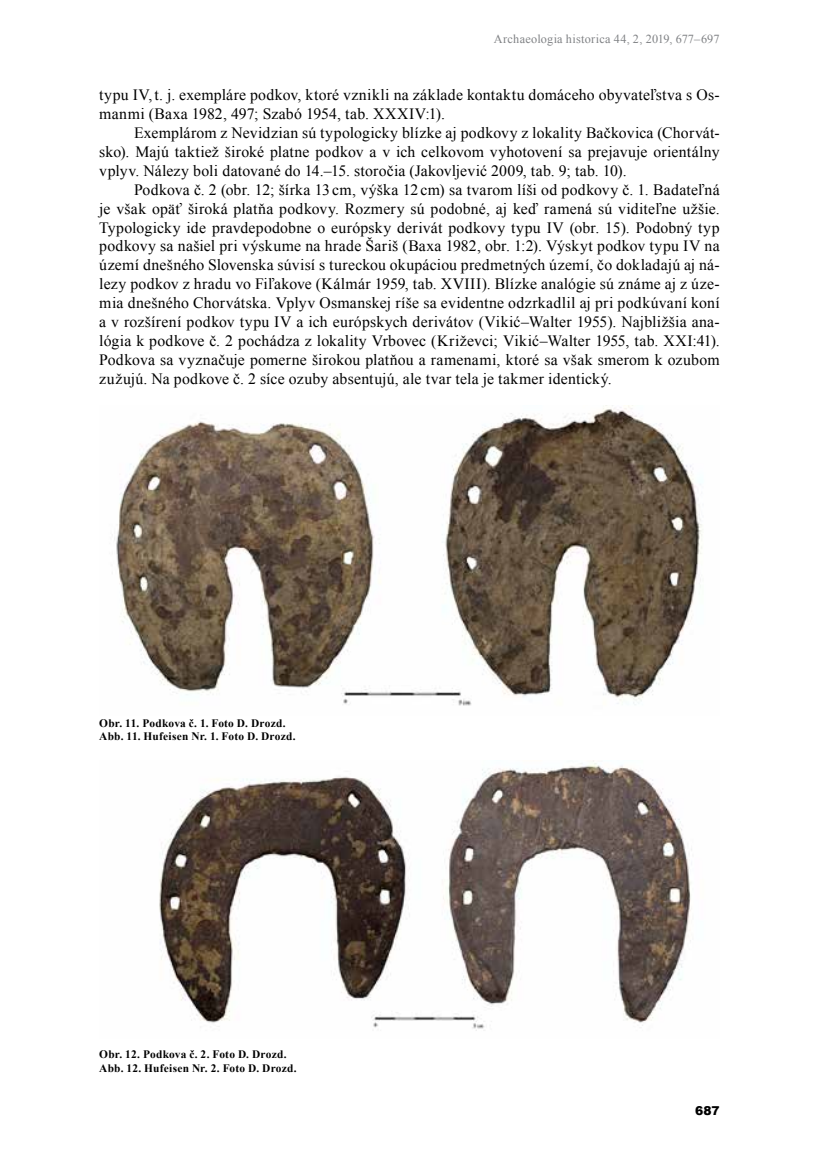
<style>
.page{position:relative;width:819px;height:1171px;background:#fff}
.page>*{position:absolute;margin:0;border:0;box-sizing:border-box;transform-origin:0 0}
.t1{font:15.75px/18.9px "Times New Roman";letter-spacing:.01em;color:#000;text-align:justify}
.t2{font:12.25px "Times New Roman";letter-spacing:.02em;color:#808285}
.t3{font:900 12.25px "Arial";color:#000}
.t4{font:700 11.38px/13.7px "Times New Roman";letter-spacing:.02em;color:#000}
</style>
<div class="page">
<img style="left:114px;top:406px;width:588px;height:300px">
<img style="left:159px;top:760px;width:533px;height:271px">
<p class="t2" style="left:494px;top:31px;width:227px">Archaeologia historica 44, 2, 2019, 677–697</p>
<p class="t1" style="left:99px;top:85px;width:622px">typu IV,t. j. exempláre podkov, ktoré vznikli na základe kontaktu domáceho obyvateľstva s Os&shy;manmi (Baxa 1982, 497; Szabó 1954, tab. XXXIV:1).</p>
<p class="t1" style="left:99px;top:123px;width:622px;text-indent:35px">Exemplárom z Nevidzian sú typologicky blízke aj podkovy z lokality Bačkovica (Chorvát&shy;sko). Majú taktiež široké platne podkov a v ich celkovom vyhotovení sa prejavuje orientálny vplyv. Nálezy boli datované do 14.–15. storočia (Jakovljević 2009, tab. 9; tab. 10).</p>
<p class="t1" style="left:99px;top:180px;width:622px;text-indent:35px">Podkova č. 2 (obr. 12; šírka 13 cm, výška 12 cm) sa tvarom líši od podkovy č. 1. Badateľná je však opäť široká platňa podkovy. Rozmery sú podobné, aj keď ramená sú viditeľne užšie.<br>Typologicky ide pravdepodobne o európsky derivát podkovy typu IV (obr. 15). Podobný typ podkovy sa našiel pri výskume na hrade Šariš (Baxa 1982, obr. 1:2). Výskyt podkov typu IV na území dnešného Slovenska súvisí s tureckou okupáciou predmetných území, čo dokladajú aj ná&shy;lezy podkov z hradu vo Fiľakove (Kálmár 1959, tab. XVIII). Blízke analógie sú známe aj z úze&shy;mia dnešného Chorvátska. Vplyv Osmanskej ríše sa evidentne odzrkadlil aj pri podkúvaní koní a v rozšírení podkov typu IV a ich európskych derivátov (Vikić–Walter 1955). Najbližšia ana&shy;lógia k podkove č. 2 pochádza z lokality Vrbovec (Križevci; Vikić–Walter 1955, tab. XXI:41).<br>Podkova sa vyznačuje pomerne širokou platňou a ramenami, ktoré sa však smerom k ozubom zužujú. Na podkove č. 2 síce ozuby absentujú, ale tvar tela je takmer identický.</p>
<p class="t4" style="left:99px;top:716px;width:198px">Obr. 11. Podkova č. 1. Foto D. Drozd.<br>Abb. 11. Hufeisen Nr. 1. Foto D. Drozd.</p>
<p class="t4" style="left:99px;top:1047px;width:199px">Obr. 12. Podkova č. 2. Foto D. Drozd.<br>Abb. 12. Hufeisen Nr. 2. Foto D. Drozd.</p>
<p class="t3" style="left:695px;top:1102px;width:26px">687</p>
</div>
